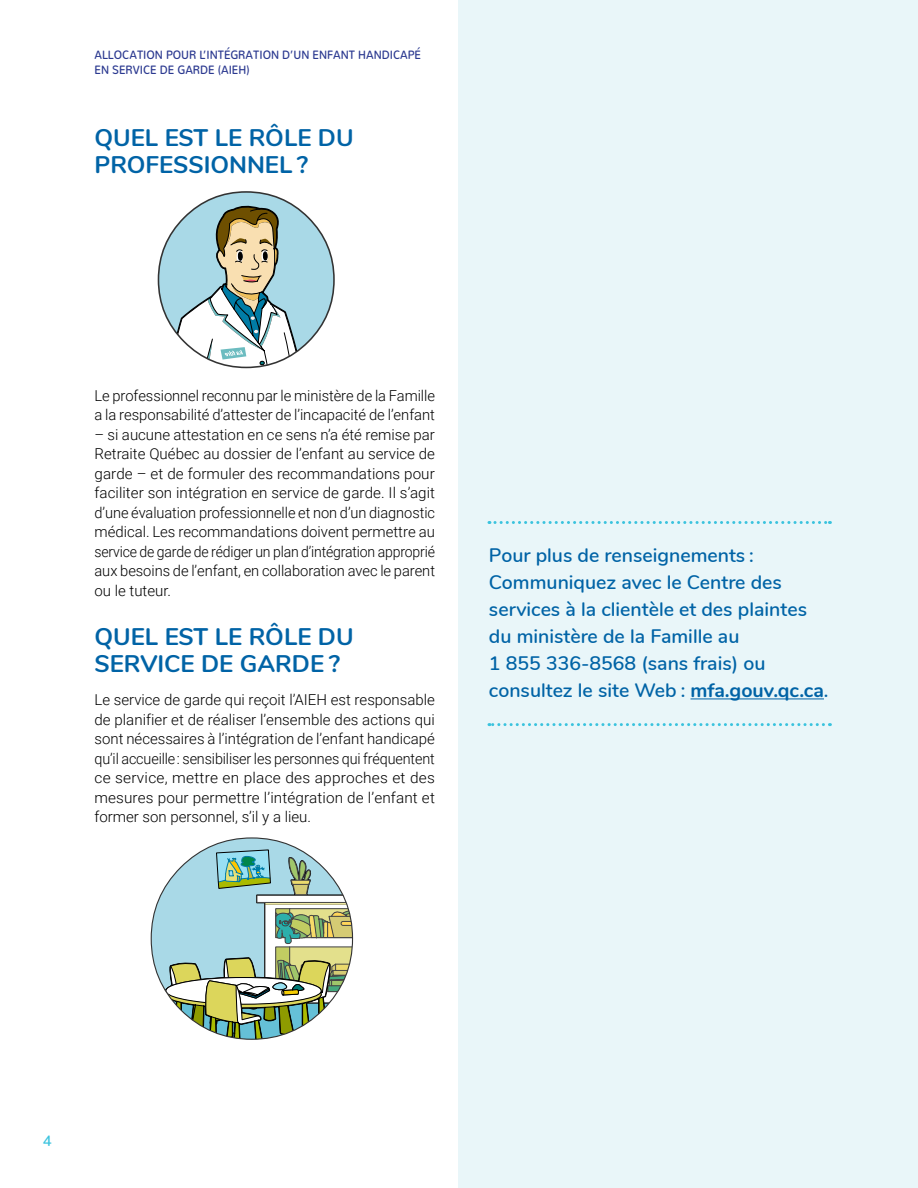
<style>
.page{position:relative;width:918px;height:1188px;background:#fff}
.page>*{position:absolute;margin:0;border:0;box-sizing:border-box;transform-origin:0 0}
.t1{font:700 24px/27px "Nunito";color:#0063a6}
.t2{font:600 19.5px/27px "Nunito";color:#0063a6}
.t3{font:300 15px/19.5px "Roboto";letter-spacing:-.005em;color:#000;text-align:justify}
.t4{font:600 15px "Nunito";color:#3bc3de}
.t5{font:500 12px/14.4px "Nunito";color:#2b3990;scale:.9 1}
.s1{font-weight:700}
</style>
<div class="page">
<div style="left:458px;top:0;width:460px;height:1188px;background:#e9f6f9"></div>
<svg style="left:489px;top:723px;width:334px;height:3px"></svg>
<svg style="left:489px;top:521px;width:341px;height:3px"></svg>
<hr style="left:691px;top:699px;width:133px;height:1px;background:#0063a6">
<svg style="left:157px;top:191px;width:178px;height:178px"></svg>
<svg style="left:150px;top:837px;width:204px;height:203px"></svg>
<p class="t5" style="left:94px;top:47px;width:364px">ALLOCATION POUR L’INTÉGRATION D’UN ENFANT HANDICAPÉ<br>EN SERVICE DE GARDE (AIEH)</p>
<h2 class="t1" style="left:94px;top:123px;width:261px">QUEL EST LE RÔLE DU<br>PROFESSIONNEL ?</h2>
<p class="t3" style="left:94px;top:385px;width:342px">Le professionnel reconnu par le ministère de la Famille a la responsabilité d’attester de l’incapacité de l’enfant</p>
<p class="t3" style="left:94px;top:424px;width:342px">– si aucune attestation en ce sens n’a été remise par Retraite Québec au dossier de l’enfant au service de garde – et de formuler des recommandations pour faciliter son intégration en service de garde. Il s’agit d’une évaluation professionnelle et non d’un diagnostic médical. Les recommandations doivent permettre au service de garde de rédiger un plan d’intégration approprié aux besoins de l’enfant, en collaboration avec le parent ou le tuteur.</p>
<h2 class="t1" style="left:94px;top:622px;width:261px">QUEL EST LE RÔLE DU<br>SERVICE DE GARDE ?</h2>
<p class="t3" style="left:94px;top:690px;width:342px">Le service de garde qui reçoit l’AIEH est responsable de planifier et de réaliser l’ensemble des actions qui sont nécessaires à l’intégration de l’enfant handicapé qu’il accueille : sensibiliser les personnes qui fréquentent ce service, mettre en place des approches et des mesures pour permettre l’intégration de l’enfant et former son personnel, s’il y a lieu.</p>
<p class="t2" style="left:489px;top:541px;width:341px">Pour plus de renseignements :<br>Communiquez avec le Centre des services à la clientèle et des plaintes du ministère de la Famille au<br>1 855 336-8568 (sans frais) ou consultez le site Web : <span class="s1">mfa.gouv.qc.ca</span>.</p>
<p class="t4" style="left:43px;top:1130px;width:11px">4</p>
</div>
